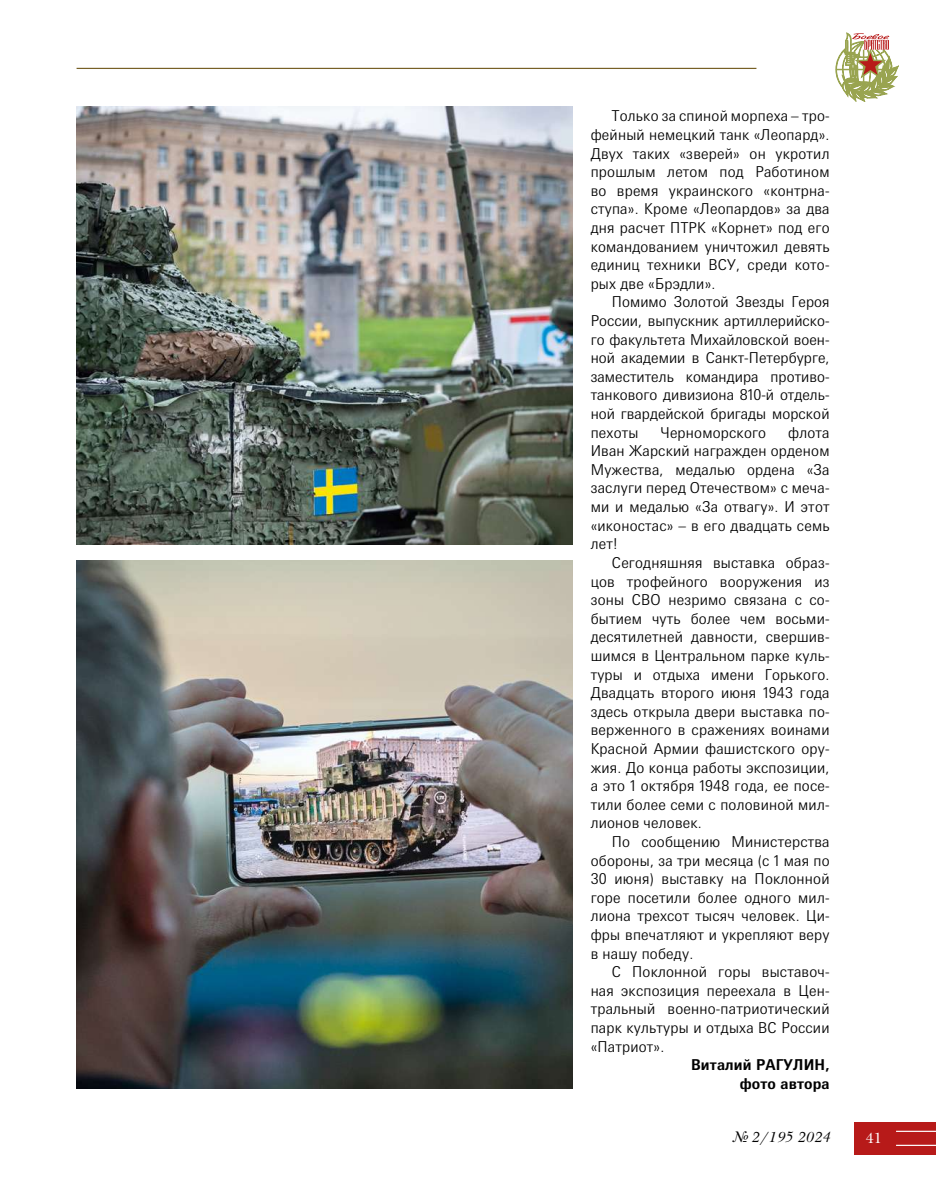
<style>
.page{position:relative;width:936px;height:1191px;background:#fff}
.page>*{position:absolute;margin:0;border:0;box-sizing:border-box;transform-origin:0 0}
.t1{font:300 15px/18.6px "Messe Univers";letter-spacing:.01em;color:#000;text-align:justify}
.t2{font:700 15px/18.6px "Messe Univers";letter-spacing:.01em;color:#000;text-align:right}
.t3{font:italic 15px "New Baskerville C";letter-spacing:.025em;color:#000}
.t4{font:15px "New Baskerville C";color:#fff}
</style>
<div class="page">
<svg style="left:835px;top:33px;width:63px;height:68px"></svg>
<div style="left:854px;top:1122px;width:81px;height:32px;background:#b71a19"></div>
<hr style="left:896px;top:1144px;width:39px;height:2px;background:#fff">
<hr style="left:896px;top:1130px;width:39px;height:2px;background:#fff">
<hr style="left:77px;top:68px;width:679px;height:1px;background:#776025">
<img style="left:77px;top:106px;width:495px;height:438px">
<img style="left:77px;top:560px;width:495px;height:529px">
<p class="t1" style="left:590px;top:106px;width:240px;text-indent:21px">Только за спиной морпеха – тро&shy;фейный немецкий танк «Леопард».<br>Двух таких «зверей» он укротил прошлым летом под Работином во время украинского «контрна&shy;ступа». Кроме «Леопардов» за два дня расчет ПТРК «Корнет» под его командованием уничтожил девять единиц техники ВСУ, среди кото&shy;рых две «Брэдли».</p>
<p class="t1" style="left:590px;top:292px;width:240px;text-indent:21px">Помимо Золотой Звезды Героя России, выпускник артиллерийско&shy;го факультета Михайловской воен&shy;ной академии в Санкт-Петербурге, заместитель командира противо&shy;танкового дивизиона 810-й отдель&shy;ной гвардейской бригады морской пехоты</p>
<p class="t1" style="left:590px;top:423px;width:240px;text-indent:197px">флота Иван Жарский награжден орденом Мужества, медалью ордена «За заслуги перед Отечеством» с меча&shy;ми и медалью «За отвагу». И этот «иконостас» – в его двадцать семь лет!</p>
<p class="t1" style="left:590px;top:553px;width:240px;text-indent:21px">Сегодняшняя выставка образ&shy;цов трофейного вооружения из зоны СВО незримо связана с со&shy;бытием чуть более чем восьми&shy;десятилетней давности, свершив&shy;шимся в Центральном парке куль&shy;туры и отдыха имени Горького.<br>Двадцать второго июня 1943 года здесь открыла двери выставка по&shy;верженного в сражениях воинами Красной Армии фашистского ору&shy;жия. До конца работы экспозиции, а это 1 октября 1948 года, ее посе&shy;тили более семи с половиной мил&shy;лионов человек.</p>
<p class="t1" style="left:590px;top:832px;width:240px;text-indent:21px">По сообщению Министерства обороны, за три месяца (с 1 мая по 30 июня) выставку на Поклонной горе посетили более одного мил&shy;лиона трехсот тысяч человек. Ци&shy;фры впечатляют и укрепляют веру в нашу победу.</p>
<p class="t1" style="left:590px;top:962px;width:240px;text-indent:21px">С Поклонной горы выставоч&shy;ная экспозиция переехала в Цен&shy;тральный военно-патриотический парк культуры и отдыха ВС России «Патриот».</p>
<p class="t2" style="left:691px;top:1055px;width:140px">Виталий РАГУЛИН, фото автора</p>
<p class="t1" style="left:660px;top:423px;width:107px">Черноморского</p>
<p class="t3" style="left:731px;top:1128px;width:99px">№ 2/195 2024</p>
<p class="t4" style="left:865px;top:1129px;width:17px">41</p>
</div>
